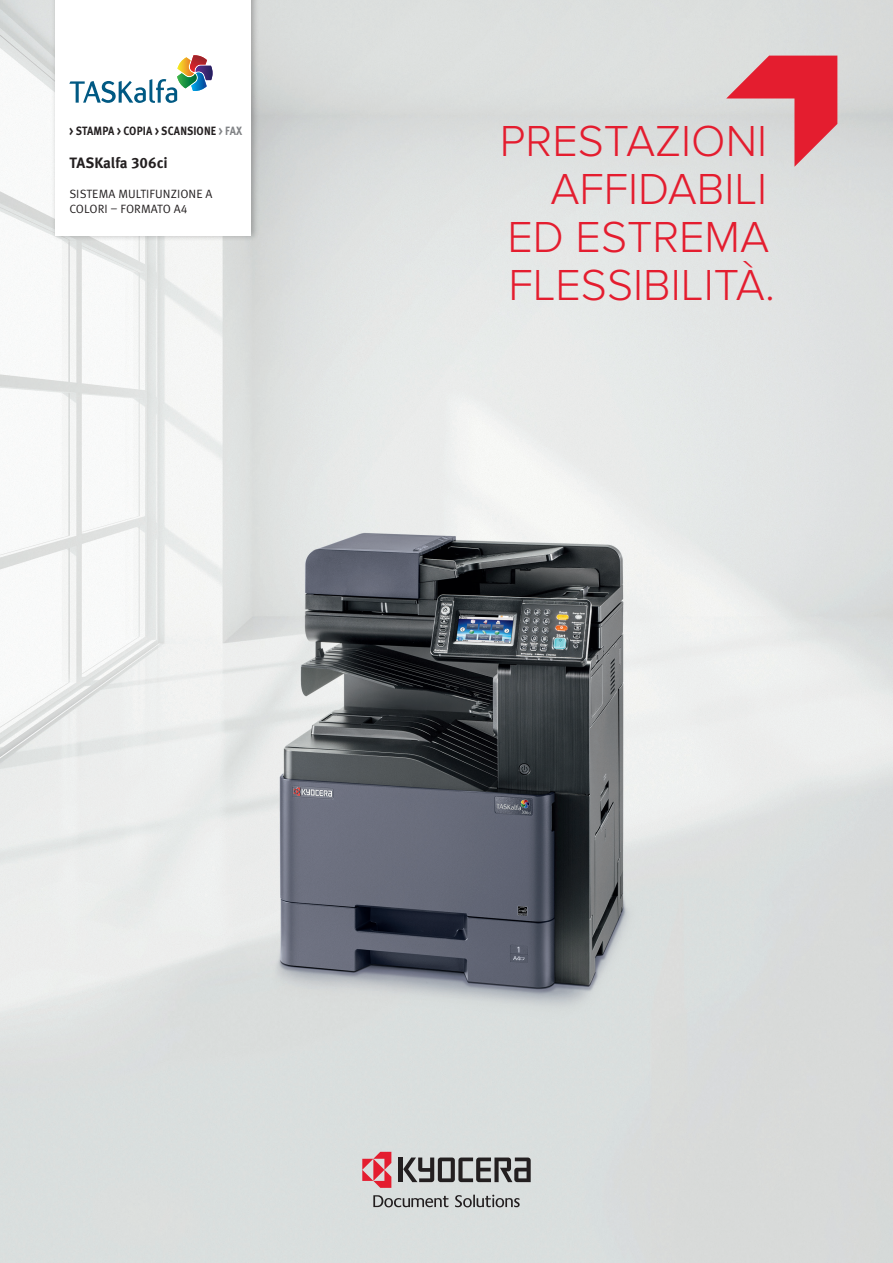
<style>
.page{position:relative;width:893px;height:1263px;background:#fff}
.page>*{position:absolute;margin:0;border:0;box-sizing:border-box;transform-origin:0 0}
.titel{font:300 45px/48px "Proxima Nova";color:#e41d2f;text-align:right}
.t1{font:700 15px "Meta Pro";color:#231f20}
.t2{font:12px/15px "Meta Pro Norm";letter-spacing:.01em;color:#231f20}
.t3{font:700 12px "Meta Pro";letter-spacing:.01em;color:#231f20;scale:.88 1}
.s1{color:#808285}
</style>
<div class="page">
<img style="left:0;top:0;width:893px;height:1263px">
<div style="left:51px;top:0;width:208px;height:242px;background:#231f20;opacity:.3"></div>
<div style="left:56px;top:0;width:195px;height:235px;background:#fff"></div>
<svg style="left:69px;top:55px;width:144px;height:48px"></svg>
<hr style="left:399px;top:1157px;width:4px;height:25px;background:#231f20">
<svg style="left:403px;top:1157px;width:128px;height:25px;background:#838484"></svg>
<svg style="left:455px;top:1195px;width:65px;height:12px"></svg>
<svg style="left:373px;top:1195px;width:75px;height:12px"></svg>
<svg style="left:362px;top:1152px;width:29px;height:36px"></svg>
<svg style="left:726px;top:56px;width:111px;height:111px;background:#dd8189"></svg>
<p class="t3" style="left:69px;top:121px;width:198px">&gt; STAMPA &gt; COPIA &gt; SCANSIONE <span class="s1">&gt; FAX</span></p>
<p class="t1" style="left:69px;top:151px;width:100px">TASKalfa 306ci</p>
<p class="t2" style="left:69px;top:186px;width:145px">SISTEMA MULTIFUNZIONE A<br>COLORI – FORMATO A4</p>
<p class="titel" style="left:500px;top:118px;width:277px">PRESTAZIONI<br>AFFIDABILI<br>ED ESTREMA<br>FLESSIBILITÀ.</p>
</div>
